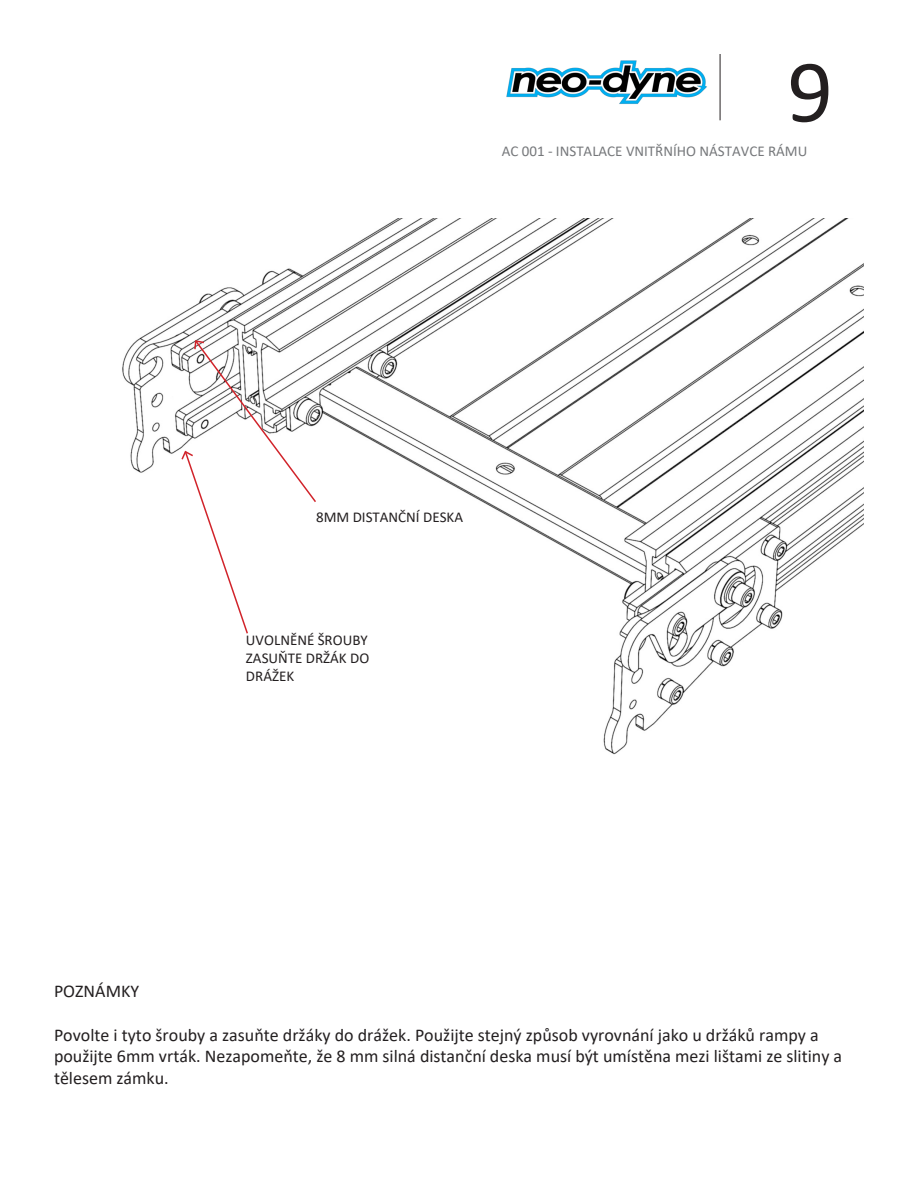
<style>
.page{position:relative;width:918px;height:1188px;background:#fff}
.page>*{position:absolute;margin:0;border:0;box-sizing:border-box;transform-origin:0 0}
.t1{font:90px "Calibri";color:#231f20}
.t2{font:18px/21.6px "Calibri";color:#231f20}
.t3{font:15px/18px "Calibri";color:#231f20;text-align:justify}
.t4{font:15px "Calibri";color:#76787b}
</style>
<div class="page">
<img style="left:122px;top:219px;width:742px;height:536px">
<svg style="left:180px;top:339px;width:138px;height:296px"></svg>
<hr style="left:720px;top:54px;width:1px;height:66px;background:#231f20">
<img style="left:506px;top:60px;width:201px;height:44px">
<p class="t1" style="left:787px;top:35px;width:47px">9</p>
<p class="t4" style="left:502px;top:140px;width:307px">AC 001 - INSTALACE VNITŘNÍHO NÁSTAVCE RÁMU</p>
<p class="t3" style="left:316px;top:507px;width:148px">8MM DISTANČNÍ DESKA</p>
<p class="t3" style="left:246px;top:630px;width:125px">UVOLNĚNÉ ŠROUBY ZASUŇTE DRŽÁK DO DRÁŽEK</p>
<p class="t2" style="left:54px;top:980px;width:87px">POZNÁMKY</p>
<p class="t2" style="left:54px;top:1023px;width:790px">Povolte i tyto šrouby a zasuňte držáky do drážek. Použijte stejný způsob vyrovnání jako u držáků rampy a použijte 6mm vrták. Nezapomeňte, že 8 mm silná distanční deska musí být umístěna mezi lištami ze slitiny a tělesem zámku.</p>
</div>
